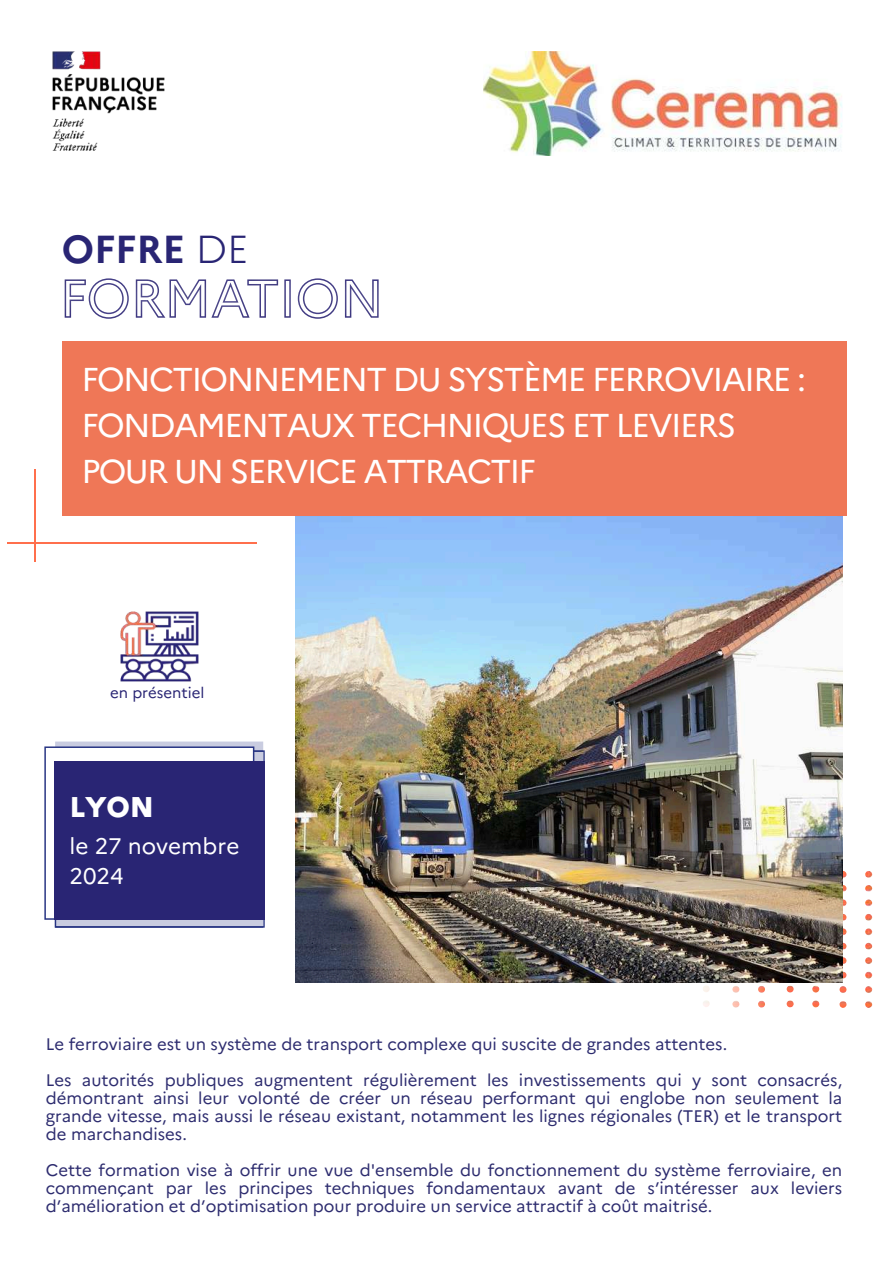
<style>
.page{position:relative;width:894px;height:1264px;background:#fff}
.page>*{position:absolute;margin:0;border:0;box-sizing:border-box;transform-origin:0 0}
.t1{font:700 39px "Marianne";color:#292574}
.t2{font:33px/46.2px "Marianne";letter-spacing:-.05em;color:#fff}
.t3{font:800 28.5px "Marianne";color:#fff}
.t4{font:22.5px/30.3px "Marianne";color:#fff}
.t5{font:16.65px/18px "Marianne";color:#2d2c6f;text-align:justify}
.t6{font:15px "Marianne";color:#292574}
.s1{font-weight:300}
</style>
<div class="page">
<img style="left:702px;top:982px;width:7px;height:25px">
<img style="left:757px;top:982px;width:7px;height:25px">
<img style="left:732px;top:982px;width:7px;height:25px">
<img style="left:812px;top:982px;width:7px;height:25px">
<img style="left:786px;top:982px;width:7px;height:25px">
<img style="left:865px;top:871px;width:6px;height:136px">
<img style="left:839px;top:871px;width:7px;height:136px">
<img style="left:296px;top:515px;width:546px;height:467px">
<img style="left:65px;top:278px;width:313px;height:41px">
<img style="left:52px;top:51px;width:113px;height:100px">
<img style="left:483px;top:51px;width:358px;height:105px">
<svg style="left:44px;top:741px;width:221px;height:186px"></svg>
<div style="left:54px;top:761px;width:210px;height:158px;background:#292574"></div>
<img style="left:120px;top:611px;width:79px;height:71px">
<hr style="left:7px;top:542px;width:249px;height:1px;background:#ff6f4c">
<hr style="left:34px;top:469px;width:2px;height:92px;background:#ff6f4c">
<div style="left:62px;top:340px;width:784px;height:175px;background:#ef7757"></div>
<h1 class="t1" style="left:62px;top:226px;width:188px">OFFRE <span class="s1">DE</span></h1>
<h2 class="t2" style="left:81px;top:356px;width:726px">FONCTIONNEMENT DU SYSTÈME FERROVIAIRE :<br>FONDAMENTAUX TECHNIQUES ET LEVIERS<br>POUR UN SERVICE ATTRACTIF</h2>
<p class="t6" style="left:110px;top:683px;width:96px">en présentiel</p>
<h3 class="t3" style="left:70px;top:789px;width:86px">LYON</h3>
<h3 class="t4" style="left:70px;top:830px;width:171px">le 27 novembre<br>2024</h3>
<p class="t5" style="left:46px;top:1025px;width:797px;line-height:36px">Le ferroviaire est un système de transport complexe qui suscite de grandes attentes.<br>Les autorités publiques augmentent régulièrement les investissements qui y sont consacrés,</p>
<p class="t5" style="left:46px;top:1088px;width:797px">démontrant ainsi leur volonté de créer un réseau performant qui englobe non seulement la grande vitesse, mais aussi le réseau existant, notamment les lignes régionales (TER) et le transport de marchandises.</p>
<p class="t5" style="left:46px;top:1160px;width:797px">Cette formation vise à offrir une vue d'ensemble du fonctionnement du système ferroviaire, en commençant par les principes techniques fondamentaux avant de s’intéresser aux leviers d’amélioration et d’optimisation pour produire un service attractif à coût maitrisé.</p>
</div>
